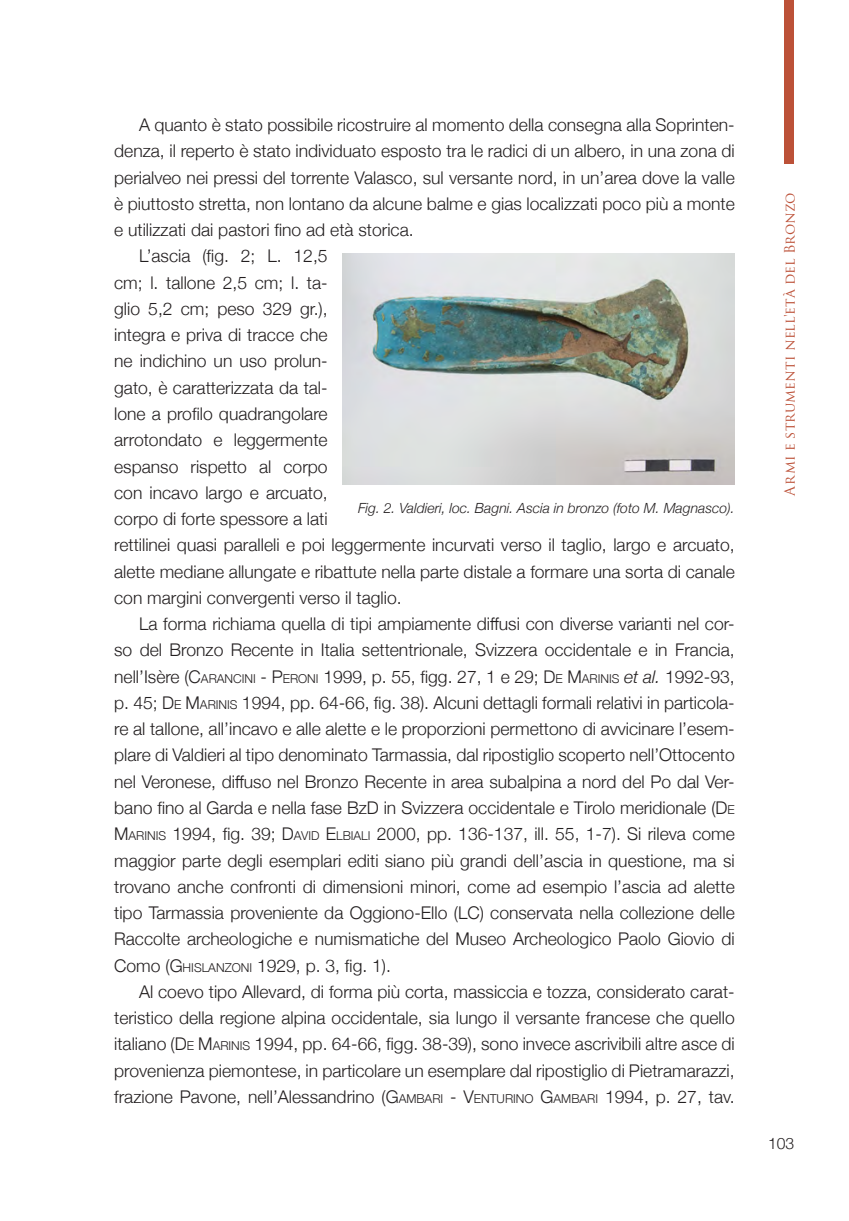
<style>
.page{position:relative;width:849px;height:1221px;background:#fff}
.page>*{position:absolute;margin:0;border:0;box-sizing:border-box;transform-origin:0 0}
.CORPO_TESTO{font:300 17.5px/26.2px "Helvetica Neue";color:#231f20;text-align:justify}
.t1{font:300 15.75px "Helvetica Neue";color:#231f20}
.DIDASCALIE{font:italic 300 14px "Helvetica Neue";color:#231f20}
.t2{font:14px "Trajan Pro";letter-spacing:.005em;color:#bc5138}
.s1{font-style:inherit}
.s2{font-size:12.25px}
.s3{font-style:italic}
</style>
<div class="page">
<div style="left:783px;top:0;width:10px;height:164px;background:#bc5138"></div>
<img style="left:342px;top:254px;width:392px;height:231px">
<p class="CORPO_TESTO" style="left:114px;top:110px;width:622px;text-indent:25px">A quanto è stato possibile ricostruire al momento della consegna alla Soprinten&shy;denza, il reperto è stato individuato esposto tra le radici di un albero, in una zona di perialveo nei pressi del torrente Valasco, sul versante nord, in un’area dove la valle è piuttosto stretta, non lontano da alcune balme e gias localizzati poco più a monte e utilizzati dai pastori fino ad età storica.</p>
<p class="CORPO_TESTO" style="left:114px;top:242px;width:622px;text-align:left;text-indent:25px">L’ascia (fig. 2; L. 12,5<br>cm; l. tallone 2,5 cm; l. ta-<br>glio 5,2 cm; peso 329 gr.),<br>integra e priva di tracce che<br>ne indichino un uso prolun-<br>gato, è caratterizzata da tal-<br>lone a profilo quadrangolare<br>arrotondato e leggermente<br>espanso rispetto al corpo<br>con incavo largo e arcuato,<br>corpo di forte spessore a lati<br>rettilinei quasi paralleli e poi leggermente incurvati verso il taglio, largo e arcuato, alette mediane allungate e ribattute nella parte distale a formare una sorta di canale con margini convergenti verso il taglio.</p>
<p class="CORPO_TESTO" style="left:114px;top:609px;width:622px;text-indent:25px">La forma richiama quella di tipi ampiamente diffusi con diverse varianti nel cor&shy;so del Bronzo Recente in Italia settentrionale, Svizzera occidentale e in Francia, nell’Isère (<span class="s1">C</span><span class="s2">ARANCINI</span> - <span class="s1">P</span><span class="s2">ERONI</span> 1999, p. 55, figg. 27, 1 e 29; <span class="s1">D</span><span class="s2">E</span> <span class="s1">M</span><span class="s2">ARINIS</span> <span class="s3">et al.</span> 1992-93, p. 45; <span class="s1">D</span> <span class="s2">E</span> <span class="s1">M</span><span class="s2">ARINIS</span> 1994, pp. 64-66, fig. 38). Alcuni dettagli formali relativi in particola&shy;re al tallone, all’incavo e alle alette e le proporzioni permettono di avvicinare l’esem&shy;plare di Valdieri al tipo denominato Tarmassia, dal ripostiglio scoperto nell’Ottocento nel Veronese, diffuso nel Bronzo Recente in area subalpina a nord del Po dal Ver&shy;bano fino al Garda e nella fase BzD in Svizzera occidentale e Tirolo meridionale (<span class="s1">D</span> <span class="s2">E </span><span class="s1">M</span><span class="s2">ARINIS</span> 1994, fig. 39; <span class="s1">D</span><span class="s2">AVID</span> <span class="s1">E</span><span class="s2">LBIALI</span> 2000, pp. 136-137, ill. 55, 1-7). Si rileva come maggior parte degli esemplari editi siano più grandi dell’ascia in questione, ma si trovano anche confronti di dimensioni minori, come ad esempio l’ascia ad alette tipo Tarmassia proveniente da Oggiono-Ello (LC) conservata nella collezione delle Raccolte archeologiche e numismatiche del Museo Archeologico Paolo Giovio di Como (<span class="s1">G</span><span class="s2">HISLANZONI</span> 1929, p. 3, fig. 1).</p>
<p class="CORPO_TESTO" style="left:114px;top:977px;width:622px;text-indent:25px">Al coevo tipo Allevard, di forma più corta, massiccia e tozza, considerato carat&shy;teristico della regione alpina occidentale, sia lungo il versante francese che quello italiano (<span class="s1">D</span> <span class="s2">E</span> <span class="s1">M</span><span class="s2">ARINIS</span> 1994, pp. 64-66, figg. 38-39), sono invece ascrivibili altre asce di provenienza piemontese, in particolare un esemplare dal ripostiglio di Pietramarazzi, frazione Pavone, nell’Alessandrino (<span class="s1">G</span><span class="s2">AMBARI</span> <span class="s1">- V</span><span class="s2">ENTURINO</span> <span class="s1">G</span><span class="s2">AMBARI</span> 1994, p. 27, tav.</p>
<p class="DIDASCALIE" style="left:358px;top:497px;width:378px">Fig. 2. Valdieri, loc. Bagni. Ascia in bronzo (foto M. Magnasco).</p>
<p class="t2" style="left:780px;top:495px;width:305px;rotate:-90deg">Armi e strumenti nell'età del Bronzo</p>
<p class="t1" style="left:767px;top:1130px;width:28px">103</p>
</div>
